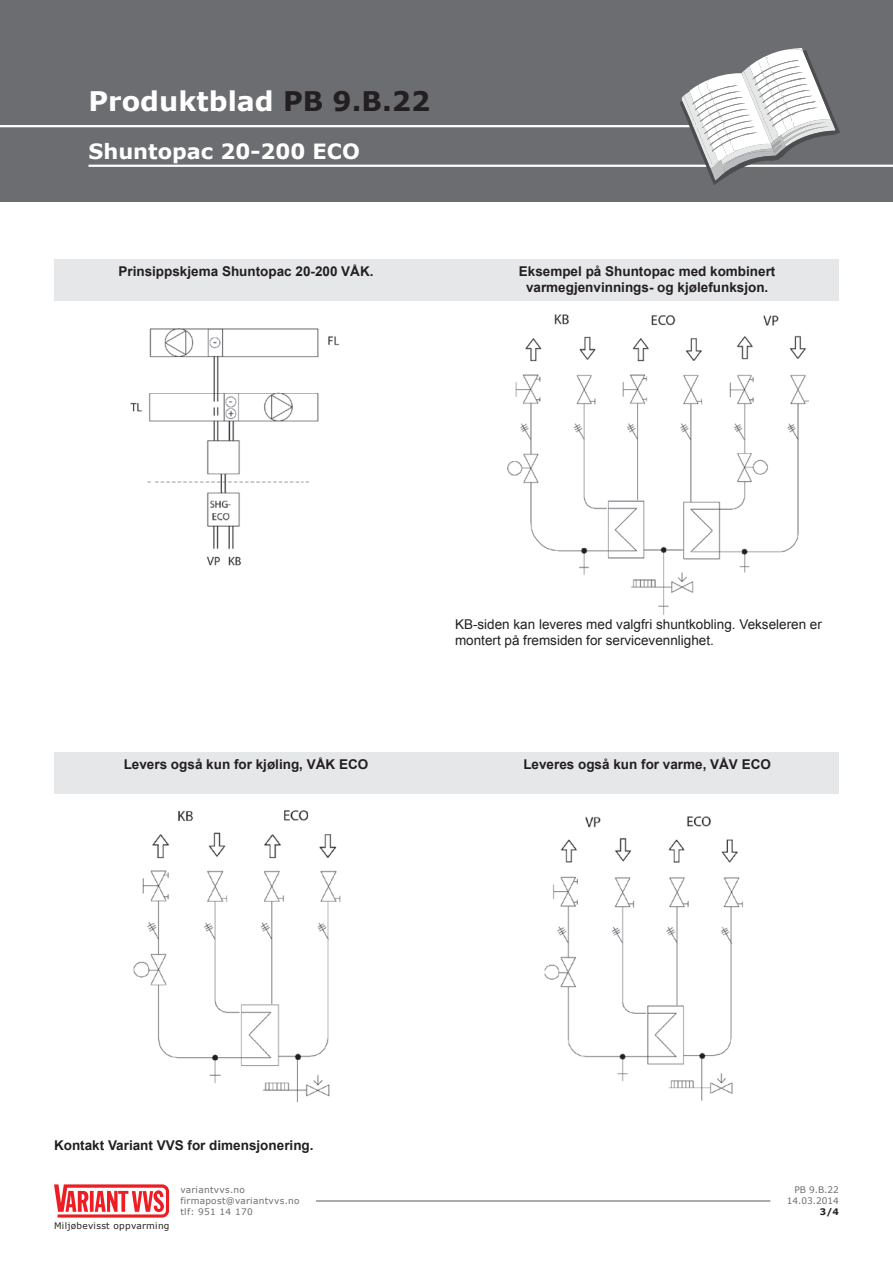
<style>
.page{position:relative;width:893px;height:1263px;background:#fff}
.page>*{position:absolute;margin:0;border:0;box-sizing:border-box;transform-origin:0 0}
.t1{font:700 27px "Verdana";color:#fff}
.t2{font:700 21px "Verdana";color:#fff}
.t3{font:700 13.5px "Arial";color:#231f20}
.t4{font:13.5px/16.2px "Arial";color:#231f20}
.t5{font:9px/10.8px "Verdana";letter-spacing:.03em;color:#6c6d70}
.t6{font:9px "Verdana";letter-spacing:.03em;color:#231f20}
.t7{font:9px/10.8px "Verdana";color:#6c6d70;text-align:right}
.t8{font:700 9px "Verdana";color:#231f20}
.s1{color:#231f20}
</style>
<div class="page">
<div style="left:54px;top:277px;width:785px;height:24px;background:#e6e7e9"></div>
<div style="left:54px;top:259px;width:785px;height:24px;background:#e6e7e9"></div>
<img style="left:130px;top:329px;width:210px;height:237px">
<img style="left:507px;top:314px;width:301px;height:301px">
<div style="left:54px;top:771px;width:785px;height:23px;background:#e6e7e9"></div>
<div style="left:54px;top:753px;width:785px;height:23px;background:#e6e7e9"></div>
<img style="left:545px;top:816px;width:198px;height:285px">
<img style="left:133px;top:810px;width:208px;height:293px">
<div style="left:0;top:0;width:893px;height:201px;background:#6c6d70"></div>
<hr style="left:316px;top:1200px;width:454px;height:1px;background:#6c6d70">
<svg style="left:54px;top:1184px;width:115px;height:33px"></svg>
<hr style="left:88px;top:165px;width:805px;height:2px;background:#fff">
<hr style="left:0;top:125px;width:709px;height:2px;background:#fff">
<svg style="left:680px;top:48px;width:160px;height:137px"></svg>
<h1 class="t1" style="left:88px;top:82px;width:343px">Produktblad <span class="s1">PB 9.B.22</span></h1>
<h2 class="t2" style="left:88px;top:136px;width:273px">Shuntopac 20-200 ECO</h2>
<p class="t3" style="left:118px;top:262px;width:257px">Prinsippskjema Shuntopac 20-200 VÅK.</p>
<p class="t3" style="left:519px;top:262px;width:258px">Eksempel på Shuntopac med kombinert</p>
<p class="t3" style="left:526px;top:278px;width:244px">varmegjenvinnings- og kjølefunksjon.</p>
<p class="t4" style="left:455px;top:617px;width:368px">KB-siden kan leveres med valgfri shuntkobling. Vekseleren er montert på fremsiden for servicevennlighet.</p>
<p class="t3" style="left:124px;top:755px;width:246px">Levers også kun for kjøling, VÅK ECO</p>
<p class="t3" style="left:523px;top:755px;width:249px">Leveres også kun for varme, VÅV ECO</p>
<p class="t3" style="left:54px;top:1136px;width:261px">Kontakt Variant VVS for dimensjonering.</p>
<p class="t6" style="left:54px;top:1219px;width:117px">Miljøbevisst oppvarming</p>
<p class="t5" style="left:180px;top:1184px;width:121px">variantvvs.no firmapost@variantvvs.no tlf: 951 14 170</p>
<p class="t7" style="left:787px;top:1184px;width:54px">PB 9.B.22<br>14.03.2014</p>
<p class="t8" style="left:820px;top:1205px;width:20px">3/4</p>
</div>
